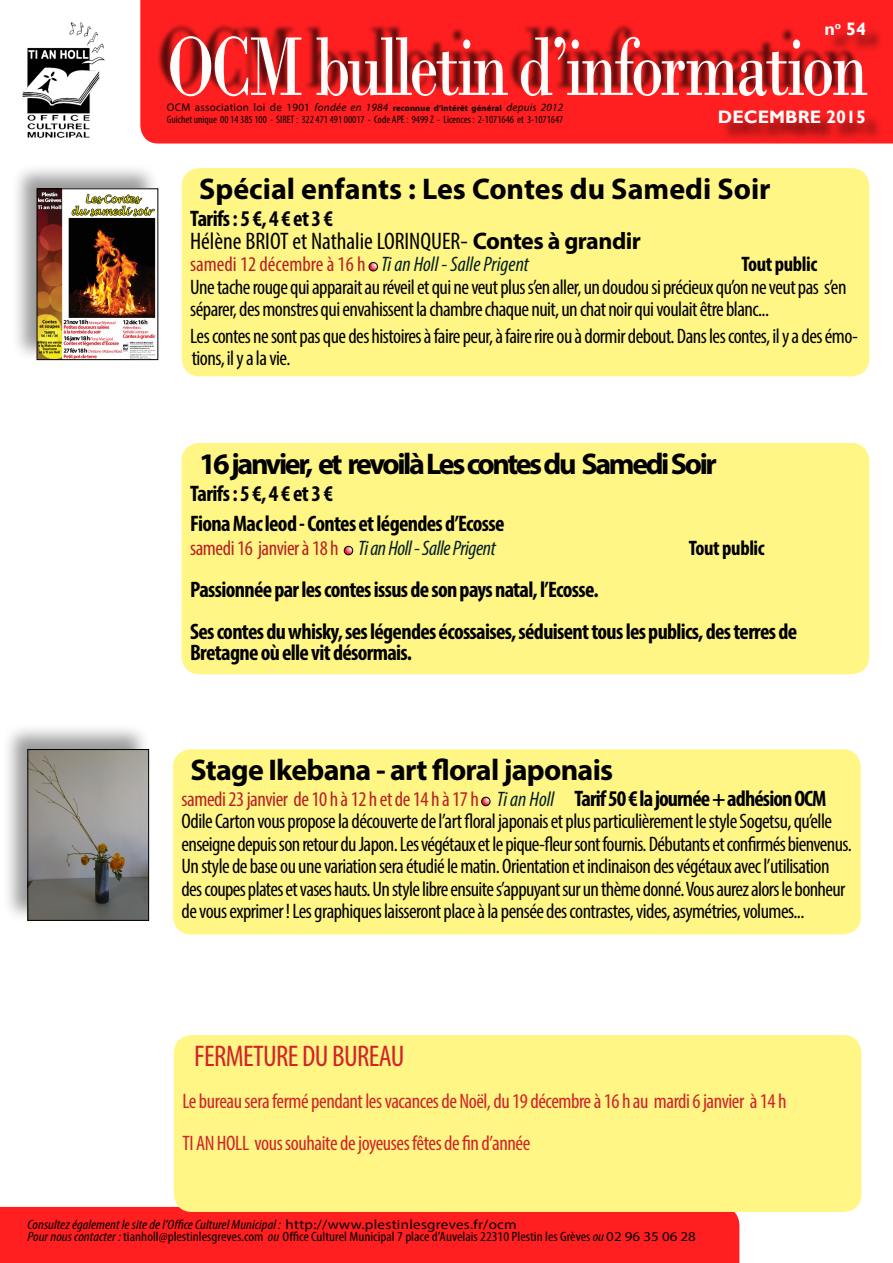
<style>
.page{position:relative;width:893px;height:1263px;background:#fff}
.page>*{position:absolute;margin:0;border:0;box-sizing:border-box;transform-origin:0 0}
.t1{font:87.75px "Bodoni";letter-spacing:-.05em;color:#fffefd;scale:.77 1}
.t2{font:700 30px "Myriad Pro";letter-spacing:-.08em;color:#000}
.t3{font:700 30px "Myriad Pro";color:#000}
.t4{font:700 30px "Myriad Pro";letter-spacing:-.025em;color:#000}
.t5{font:condensed 30px "Myriad Pro";letter-spacing:-.02em;color:#d2232a}
.t6{font:condensed 24px "Myriad Pro";color:#000}
.t7{font:700 condensed 22.5px/30px "Myriad Pro";letter-spacing:-.03em;color:#000}
.t8{font:condensed 21px/22.5px "Myriad Pro";letter-spacing:-.025em;color:#000}
.t9{font:condensed 21px/42px "Myriad Pro";letter-spacing:-.02em;color:#d2232a}
.t10{font:italic condensed 21px "Myriad Pro";letter-spacing:-.015em;color:#002025}
.t11{font:700 condensed 21px "Myriad Pro";letter-spacing:-.02em;color:#000}
.t12{font:700 18px "Gill Sans";color:#fff}
.t13{font:condensed 13.5px/12.1px "Myriad Pro";color:#000;scale:1.11 1}
.t14{font:condensed 10.8px "Myriad Pro";color:#000}
.t15{font:700 8.7px "Myriad Pro";letter-spacing:.02em;color:#000}
.s1{font-weight:400;font-size:11.1px}
.s2{font-weight:400;font-style:italic;font-size:11.1px}
.s3{font-stretch:normal}
.s4{font-weight:700;font-stretch:normal}
.s5{font-style:normal;color:#b92025}
.s6{color:#b92025}
.s7{font-style:italic;color:#002025}
.s8{font-weight:700;font-size:22.5px}
.s9{font-style:italic}
</style>
<div class="page">
<div style="left:140px;top:0;width:753px;height:144px;background:#ff1f20"></div>
<div style="left:157px;top:23px;width:706px;height:68px;background:#000;opacity:.65"></div>
<div style="left:0;top:1207px;width:739px;height:56px;background:#ff1f20"></div>
<img style="left:22px;top:22px;width:82px;height:116px">
<div style="left:828px;top:25px;width:55px;height:28px;background:#000;opacity:.6"></div>
<div style="left:721px;top:114px;width:162px;height:28px;background:#000;opacity:.6"></div>
<div style="left:182px;top:168px;width:687px;height:208px;background:#fff685;border-radius:18px"></div>
<svg style="left:369px;top:262px;width:9px;height:9px"></svg>
<div style="left:369px;top:262px;width:9px;height:9px;border:1px solid #000;border-radius:50%"></div>
<div style="left:10px;top:162px;width:150px;height:200px;background:#000;opacity:.4"></div>
<img style="left:39px;top:191px;width:117px;height:167px">
<div style="left:37px;top:189px;width:121px;height:171px;border:1px solid #000"></div>
<div style="left:182px;top:443px;width:687px;height:231px;background:#fff685;border-radius:18px"></div>
<svg style="left:344px;top:546px;width:9px;height:9px"></svg>
<div style="left:344px;top:546px;width:9px;height:9px;border:1px solid #000;border-radius:50%"></div>
<div style="left:173px;top:749px;width:688px;height:185px;background:#fff685;border-radius:18px"></div>
<svg style="left:482px;top:797px;width:8px;height:9px"></svg>
<div style="left:481px;top:797px;width:9px;height:9px;border:1px solid #000;border-radius:50%"></div>
<div style="left:1px;top:723px;width:150px;height:200px;background:#000;opacity:.4"></div>
<img style="left:30px;top:751px;width:117px;height:167px">
<div style="left:28px;top:749px;width:121px;height:171px;border:1px solid #000"></div>
<div style="left:174px;top:1035px;width:687px;height:177px;background:#fff685;border-radius:18px"></div>
<p class="t12" style="left:824px;top:18px;width:43px">n<sup>o</sup> 54</p>
<h1 class="t1" style="left:167px;top:14px;width:912px">OCM bulletin d’information</h1>
<p class="t15" style="left:167px;top:102px;width:398px"><span class="s1">OCM association loi de 1901</span> <span class="s2">fondée en 1984</span> reconnue d’intérêt général <span class="s2">depuis 2012</span></p>
<p class="t14" style="left:167px;top:113px;width:398px">Guichet unique 00 14 385 100 - SIRET : 322 471 491 00017 - Code APE : 9499 Z - Licences : 2-1071646 et 3-1071647</p>
<p class="t12" style="left:718px;top:106px;width:150px">DECEMBRE 2015</p>
<h2 class="t3" style="left:199px;top:169px;width:573px">Spécial enfants : Les Contes du Samedi Soir</h2>
<p class="t7" style="left:190px;top:203px;width:144px">Tarifs : 5 €, 4 € et 3 €</p>
<p class="t6" style="left:190px;top:226px;width:452px">Hélène BRIOT et Nathalie LORINQUER<span class="s3">-</span> <span class="s4">Contes à grandir</span></p>
<p class="t10" style="left:190px;top:251px;width:340px"><span class="s5">samedi 12 décembre à 16 h</span> Ti an Holl - Salle Prigent</p>
<p class="t11" style="left:741px;top:251px;width:77px">Tout public</p>
<p class="t8" style="left:190px;top:275px;width:658px">Une tache rouge qui apparait au réveil et qui ne veut plus s’en aller, un doudou si précieux qu’on ne veut pas s’en séparer, des monstres qui envahissent la chambre chaque nuit, un chat noir qui voulait être blanc...</p>
<p class="t8" style="left:190px;top:324px;width:669px">Les contes ne sont pas que des histoires à faire peur, à faire rire ou à dormir debout. Dans les contes, il y a des émo&shy;tions, il y a la vie.</p>
<h2 class="t2" style="left:199px;top:444px;width:519px">16 janvier, et revoilà Les contes du Samedi Soir</h2>
<p class="t7" style="left:190px;top:478px;width:316px">Tarifs : 5 €, 4 € et 3 €<br>Fiona Mac leod - Contes et légendes d’Ecosse</p>
<p class="t10" style="left:190px;top:535px;width:307px"><span class="s5">samedi 16 janvier à 18 h</span> Ti an Holl - Salle Prigent</p>
<p class="t11" style="left:689px;top:535px;width:77px">Tout public</p>
<p class="t7" style="left:190px;top:568px;width:609px;line-height:42px">Passionnée par les contes issus de son pays natal, l’Ecosse.<br>Ses contes du whisky, ses légendes écossaises, séduisent tous les publics, des terres de</p>
<p class="t7" style="left:190px;top:637px;width:224px">Bretagne où elle vit désormais.</p>
<h2 class="t4" style="left:191px;top:751px;width:424px">Stage Ikebana - art floral japonais</h2>
<p class="t8" style="left:182px;top:787px;width:672px"><span class="s6">samedi 23 janvier de 10 h à 12 h et de 14 h à 17 h</span> <span class="s7">Ti an Holl</span> <span class="s8">Tarif 50 € la journée + adhésion OCM </span>Odile Carton vous propose la découverte de l’art floral japonais et plus particulièrement le style Sogetsu, qu’elle enseigne depuis son retour du Japon. Les végétaux et le pique-fleur sont fournis. Débutants et confirmés bienvenus.<br>Un style de base ou une variation sera étudié le matin. Orientation et inclinaison des végétaux avec l’utilisation des coupes plates et vases hauts. Un style libre ensuite s’appuyant sur un thème donné. Vous aurez alors le bonheur de vous exprimer ! Les graphiques laisseront place à la pensée des contrastes, vides, asymétries, volumes...</p>
<h2 class="t5" style="left:194px;top:1038px;width:212px">FERMETURE DU BUREAU</h2>
<p class="t9" style="left:182px;top:1080px;width:606px">Le bureau sera fermé pendant les vacances de Noël, du 19 décembre à 16 h au mardi 6 janvier à 14 h<br>TI AN HOLL vous souhaite de joyeuses fêtes de fin d’année</p>
<p class="t13" style="left:28px;top:1218px;width:604px"><span class="s9">Consultez également le site de l’Office Culturel Municipal :</span> <span class="s3">http://www.plestinlesgreves.fr/ocm<br></span><span class="s9">Pour nous contacter :</span> tianholl@plestinlesgreves.com <span class="s9">ou</span> Office Culturel Municipal 7 place d’Auvelais 22310 Plestin les Grèves <span class="s9">ou</span> <span class="s3">02 96 35 06 28</span></p>
</div>
